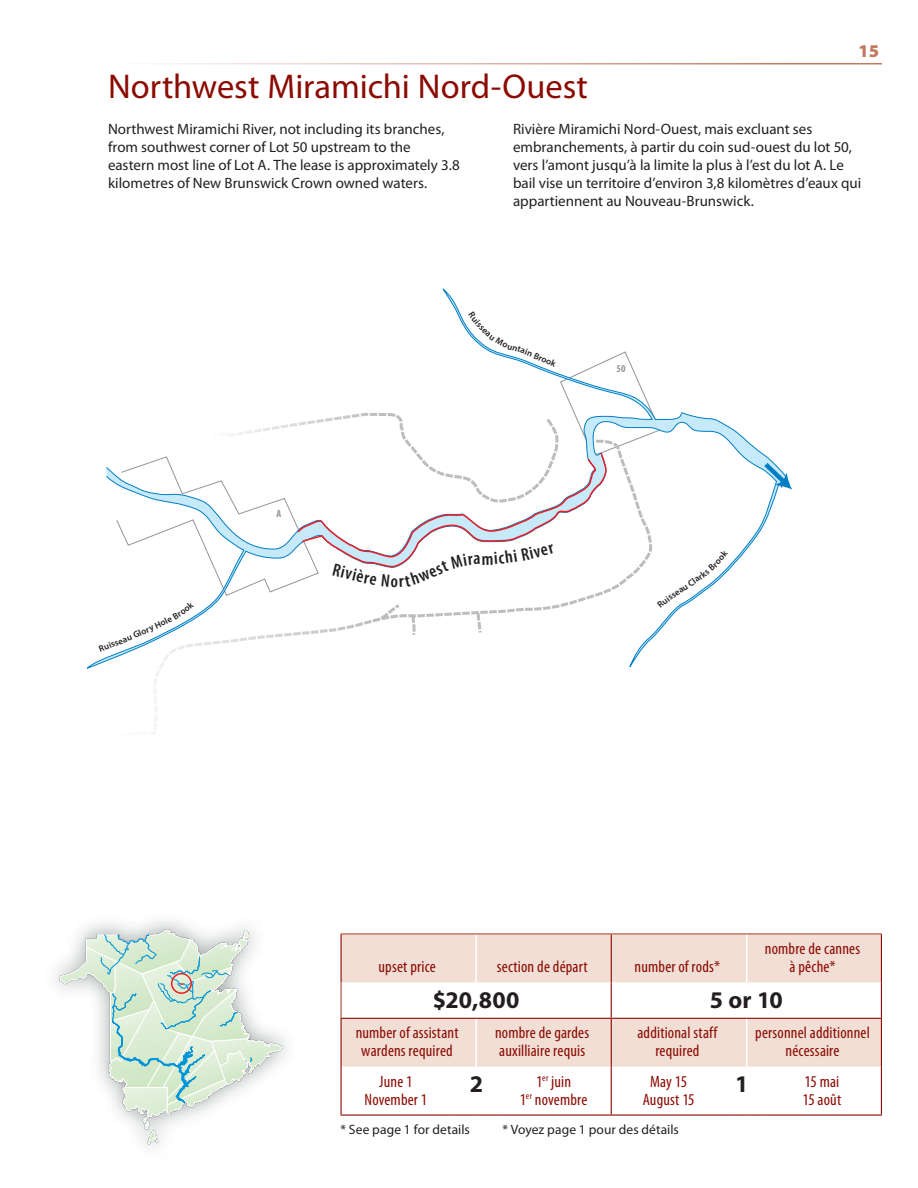
<style>
.page{position:relative;width:918px;height:1188px;background:#fff}
.page>*{position:absolute;margin:0;border:0;box-sizing:border-box;transform-origin:0 0}
.lease{font:34.5px "Myriad Pro";letter-spacing:-.005em;color:#8b0a02}
.table_data{font:700 24px "Myriad Pro";letter-spacing:.005em;color:#231f20}
.t1{font:900 18px "Myriad Pro";color:#c27860}
.table_head{font:condensed 16.5px/18px "Myriad Pro";letter-spacing:.01em;color:#8b0a02;text-align:center}
.text{font:15px/18px "Myriad Pro";color:#231f20}
.note_text{font:13.5px "Myriad Pro";letter-spacing:.005em;color:#231f20}
.t2{font:700 condensed 10.5px "Myriad Pro";color:#939598}
.t3{font:600 9px "Myriad Pro";color:#231f20}
</style>
<div class="page">
<svg style="left:442px;top:289px;width:336px;height:268px"></svg>
<svg style="left:759px;top:458px;width:33px;height:31px"></svg>
<svg style="left:58px;top:928px;width:226px;height:218px"></svg>
<div style="left:171px;top:973px;width:21px;height:21px;border:2px solid #ee1d23;border-radius:50%"></div>
<hr style="left:108px;top:63px;width:774px;height:1px;background:#c27860">
<svg style="left:342px;top:934px;width:539px;height:133px;fill:#f1ded4"></svg>
<hr style="left:475px;top:1019px;width:2px;height:48px;background:#fff">
<hr style="left:746px;top:1019px;width:1px;height:48px;background:#fff">
<hr style="left:475px;top:934px;width:2px;height:48px;background:#fff">
<hr style="left:746px;top:934px;width:1px;height:48px;background:#fff">
<hr style="left:340px;top:934px;width:2px;height:48px;background:#8b0a02">
<hr style="left:340px;top:933px;width:114px;height:1px;background:#aa5137">
<svg style="left:454px;top:933px;width:45px;height:1px"></svg>
<hr style="left:499px;top:933px;width:112px;height:1px;background:#aa5137">
<hr style="left:611px;top:934px;width:1px;height:48px;background:#8b0a02">
<hr style="left:611px;top:933px;width:118px;height:1px;background:#aa5137">
<svg style="left:729px;top:933px;width:36px;height:1px"></svg>
<hr style="left:765px;top:933px;width:117px;height:1px;background:#aa5137">
<hr style="left:881px;top:934px;width:1px;height:48px;background:#8b0a02">
<hr style="left:340px;top:982px;width:2px;height:36px;background:#aa5137">
<hr style="left:611px;top:982px;width:1px;height:36px;background:#8b0a02">
<hr style="left:881px;top:982px;width:1px;height:36px;background:#8b0a02">
<hr style="left:340px;top:1019px;width:2px;height:48px;background:#8b0a02">
<hr style="left:340px;top:1018px;width:114px;height:1px;background:#8b0a02">
<svg style="left:454px;top:1018px;width:45px;height:1px"></svg>
<hr style="left:499px;top:1018px;width:112px;height:1px;background:#8b0a02">
<hr style="left:611px;top:1019px;width:1px;height:48px;background:#8b0a02">
<hr style="left:611px;top:1018px;width:118px;height:1px;background:#8b0a02">
<svg style="left:729px;top:1018px;width:36px;height:1px"></svg>
<hr style="left:765px;top:1018px;width:117px;height:1px;background:#8b0a02">
<hr style="left:881px;top:1019px;width:1px;height:48px;background:#8b0a02">
<hr style="left:340px;top:1067px;width:2px;height:47px;background:#8b0a02">
<hr style="left:340px;top:1114px;width:114px;height:2px;background:#8b0a02">
<hr style="left:454px;top:1114px;width:22px;height:2px;background:#8b0a02">
<hr style="left:476px;top:1114px;width:23px;height:2px;background:#8b0a02">
<hr style="left:499px;top:1114px;width:112px;height:2px;background:#8b0a02">
<hr style="left:611px;top:1067px;width:1px;height:47px;background:#8b0a02">
<hr style="left:611px;top:1114px;width:118px;height:2px;background:#8b0a02">
<svg style="left:729px;top:1114px;width:36px;height:2px"></svg>
<hr style="left:881px;top:1067px;width:1px;height:47px;background:#8b0a02">
<hr style="left:765px;top:1114px;width:117px;height:2px;background:#8b0a02">
<svg style="left:695px;top:549px;width:33px;height:33px"></svg>
<svg style="left:99px;top:311px;width:581px;height:401px"></svg>
<p class="lease" style="left:108px;top:65px;width:482px">Northwest Miramichi Nord-Ouest</p>
<p class="t1" style="left:858px;top:39px;width:22px">15</p>
<p class="text" style="left:108px;top:120px;width:353px">Northwest Miramichi River, not including its branches, from southwest corner of Lot 50 upstream to the eastern most line of Lot A. The lease is approximately 3.8 kilometres of New Brunswick Crown owned waters.</p>
<p class="text" style="left:513px;top:120px;width:350px">Rivière Miramichi Nord-Ouest, mais excluant ses embranchements, à partir du coin sud-ouest du lot 50, vers l’amont jusqu’à la limite la plus à l’est du lot A. Le bail vise un territoire d’environ 3,8 kilomètres d’eaux qui appartiennent au Nouveau-Brunswick.</p>
<p class="t3" style="left:125px;top:633px;width:22px;rotate:-23deg">u Glo</p>
<p class="t2" style="left:277px;top:507px;width:6px">A</p>
<p class="t3" style="left:542px;top:352px;width:20px;rotate:24deg">rook</p>
<p class="t2" style="left:617px;top:362px;width:11px">50</p>
<p class="t3" style="left:676px;top:586px;width:21px;rotate:-34deg">au Cl</p>
<p class="table_head" style="left:379px;top:957px;width:59px">upset price</p>
<p class="table_head" style="left:497px;top:957px;width:92px">section de départ</p>
<p class="table_head" style="left:635px;top:957px;width:87px">number of rods*</p>
<p class="table_head" style="left:765px;top:939px;width:97px">nombre de cannes à pêche*</p>
<p class="table_data" style="left:433px;top:984px;width:88px">$20,800</p>
<p class="table_data" style="left:710px;top:984px;width:74px">5 or 10</p>
<p class="table_head" style="left:356px;top:1024px;width:104px">number of assistant wardens required</p>
<p class="table_head" style="left:495px;top:1024px;width:96px;text-align:left">nombre de gardes auxilliaire requis</p>
<p class="table_head" style="left:638px;top:1024px;width:81px">additional staff required</p>
<p class="table_head" style="left:755px;top:1024px;width:116px">personnel additionnel nécessaire</p>
<p class="table_head" style="left:379px;top:1072px;width:35px">June 1</p>
<p class="table_head" style="left:365px;top:1090px;width:64px">November 1</p>
<p class="table_head" style="left:650px;top:1072px;width:38px">May 15</p>
<p class="table_head" style="left:643px;top:1090px;width:53px">August 15</p>
<p class="table_data" style="left:470px;top:1068px;width:15px">2</p>
<p class="table_head" style="left:536px;top:1072px;width:36px">1<sup>er</sup> juin</p>
<p class="table_head" style="left:520px;top:1090px;width:69px">1<sup>er</sup> novembre</p>
<p class="table_data" style="left:735px;top:1068px;width:15px">1</p>
<p class="table_head" style="left:805px;top:1072px;width:36px">15 mai</p>
<p class="table_head" style="left:802px;top:1090px;width:40px">15 août</p>
<p class="note_text" style="left:340px;top:1121px;width:131px">* See page 1 for details</p>
<p class="note_text" style="left:502px;top:1121px;width:178px">* Voyez page 1 pour des détails</p>
</div>
